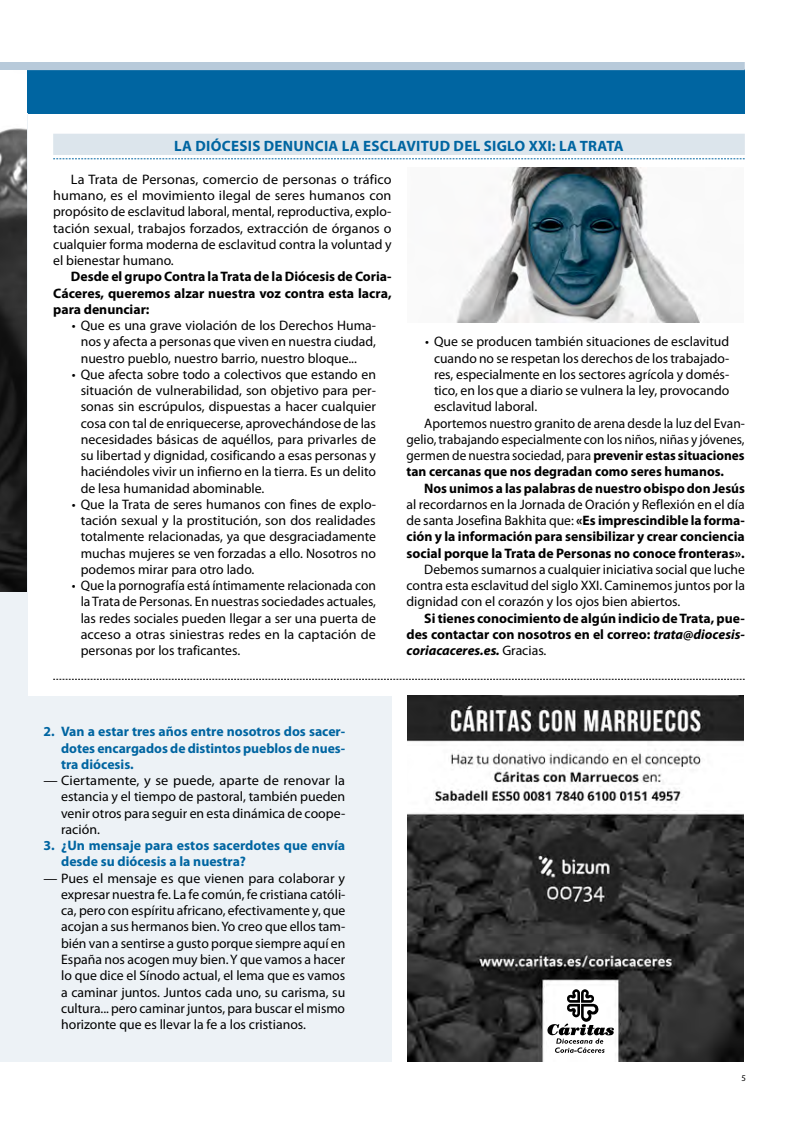
<style>
.page{position:relative;width:798px;height:1134px;background:#fff}
.page>*{position:absolute;margin:0;border:0;box-sizing:border-box;transform-origin:0 0}
.t1{font:700 15px "Myriad Pro";letter-spacing:.02em;color:#0065a1}
.t2{font:13.75px/16.2px "Myriad Pro";color:#000;text-align:justify}
.t3{font:700 13.75px/16.2px "Myriad Pro";color:#000;text-align:justify}
.t4{font:700 13.75px/16.2px "Myriad Pro";color:#0065a1;text-align:justify}
.t5{font:13.75px/16.2px "Myriad Pro";color:#000;text-align:justify;scale:1.04 1}
.t6{font:13.75px "Myriad Pro";color:#000;scale:.96 1}
.t7{font:8.75px "Myriad Pro";color:#000}
.s1{font-weight:700}
.s2{font-weight:400}
.s3{font-style:italic}
</style>
<div class="page">
<div style="left:0;top:69px;width:744px;height:44px;background:#0065a1"></div>
<div style="left:0;top:62px;width:744px;height:8px;background:#b8cada"></div>
<div style="left:0;top:696px;width:391px;height:365px;background:#edf2f6"></div>
<div style="left:0;top:113px;width:28px;height:948px;background:#edf2f6"></div>
<div style="left:53px;top:134px;width:691px;height:21px;background:#dce5ec"></div>
<svg style="left:53px;top:158px;width:691px;height:1px"></svg>
<img style="left:456px;top:168px;width:245px;height:154px">
<img style="left:407px;top:696px;width:336px;height:365px">
<img style="left:0;top:70px;width:27px;height:522px">
<svg style="left:546px;top:989px;width:68px;height:64px"></svg>
<svg style="left:53px;top:679px;width:691px;height:1px"></svg>
<p class="t1" style="left:174px;top:137px;width:451px">LA DIÓCESIS DENUNCIA LA ESCLAVITUD DEL SIGLO XXI: LA TRATA</p>
<p class="t2" style="left:53px;top:171px;width:340px;text-indent:18px">La Trata de Personas, comercio de personas o tráfico humano, es el movimiento ilegal de seres humanos con propósito de esclavitud laboral, mental, reproductiva, explo&shy;tación sexual, trabajos forzados, extracción de órganos o cualquier forma moderna de esclavitud contra la voluntad y el bienestar humano.</p>
<p class="t3" style="left:53px;top:268px;width:340px;text-indent:18px">Desde el grupo Contra la Trata de la Diócesis de Coria-Cáceres, queremos alzar nuestra voz contra esta lacra, para denunciar:</p>
<p class="t2" style="left:81px;top:317px;width:297px;text-indent:-9px">• Que es una grave violación de los Derechos Huma&shy;nos y afecta a personas que viven en nuestra ciudad, nuestro pueblo, nuestro barrio, nuestro bloque...</p>
<p class="t2" style="left:81px;top:366px;width:297px;text-indent:-9px">• Que afecta sobre todo a colectivos que estando en situación de vulnerabilidad, son objetivo para per&shy;sonas sin escrúpulos, dispuestas a hacer cualquier cosa con tal de enriquecerse, aprovechándose de las necesidades básicas de aquéllos, para privarles de su libertad y dignidad, cosificando a esas personas y haciéndoles vivir un infierno en la tierra. Es un delito de lesa humanidad abominable.</p>
<p class="t2" style="left:81px;top:496px;width:297px;text-indent:-9px">• Que la Trata de seres humanos con fines de explo&shy;tación sexual y la prostitución, son dos realidades totalmente relacionadas, ya que desgraciadamente muchas mujeres se ven forzadas a ello. Nosotros no podemos mirar para otro lado.</p>
<p class="t2" style="left:81px;top:577px;width:297px;text-indent:-9px">• Que la pornografía está íntimamente relacionada con la Trata de Personas. En nuestras sociedades actuales, las redes sociales pueden llegar a ser una puerta de acceso a otras siniestras redes en la captación de personas por los traficantes.</p>
<p class="t2" style="left:425px;top:333px;width:305px">• Que se producen también situaciones de esclavitud</p>
<p class="t2" style="left:434px;top:350px;width:297px">cuando no se respetan los derechos de los trabajado-</p>
<p class="t2" style="left:434px;top:366px;width:296px">res, especialmente en los sectores agrícola y domés-</p>
<p class="t2" style="left:434px;top:382px;width:297px">tico, en los que a diario se vulnera la ley, provocando</p>
<p class="t2" style="left:434px;top:398px;width:105px">esclavitud laboral.</p>
<p class="t2" style="left:424px;top:415px;width:322px">Aportemos nuestro granito de arena desde la luz del Evan-</p>
<p class="t6" style="left:406px;top:431px;width:353px">gelio, trabajando especialmente con los niños, niñas y jóvenes,</p>
<p class="t2" style="left:406px;top:447px;width:339px">germen de nuestra sociedad, para <span class="s1">prevenir estas situaciones</span></p>
<p class="t3" style="left:406px;top:463px;width:319px">tan cercanas que nos degradan como seres humanos.</p>
<p class="t3" style="left:424px;top:479px;width:322px">Nos unimos a las palabras de nuestro obispo don Jesús</p>
<p class="t3" style="left:406px;top:496px;width:340px"><span class="s2">al recordarnos en la Jornada de Oración y Reflexión en el día de santa Josefina Bakhita que:</span> «Es imprescindible la forma&shy;ción y la información para sensibilizar y crear conciencia social porque la Trata de Personas no conoce fronteras».</p>
<p class="t2" style="left:406px;top:561px;width:340px;text-indent:18px">Debemos sumarnos a cualquier iniciativa social que luche contra esta esclavitud del siglo XXI. Caminemos juntos por la dignidad con el corazón y los ojos bien abiertos.</p>
<p class="t3" style="left:406px;top:609px;width:340px;text-indent:18px">Si tienes conocimiento de algún indicio de Trata, pue&shy;des contactar con nosotros en el correo: <span class="s3">trata@diocesis&shy;coriacaceres.es.</span> <span class="s2">Gracias.</span></p>
<p class="t4" style="left:61px;top:723px;width:285px;text-indent:-18px">2. Van a estar tres años entre nosotros dos sacer&shy;dotes encargados de distintos pueblos de nues&shy;tra diócesis.</p>
<p class="t5" style="left:61px;top:772px;width:274px;text-indent:-18px">— Ciertamente, y se puede, aparte de renovar la estancia y el tiempo de pastoral, también pueden venir otros para seguir en esta dinámica de coope&shy;ración.</p>
<p class="t4" style="left:61px;top:837px;width:285px;text-indent:-18px">3. ¿Un mensaje para estos sacerdotes que envía desde su diócesis a la nuestra?</p>
<p class="t2" style="left:61px;top:870px;width:286px;text-indent:-18px">— Pues el mensaje es que vienen para colaborar y expresar nuestra fe. La fe común, fe cristiana católi&shy;ca, pero con espíritu africano, efectivamente y, que acojan a sus hermanos bien. Yo creo que ellos tam&shy;bién van a sentirse a gusto porque siempre aquí en España nos acogen muy bien. Y que vamos a hacer lo que dice el Sínodo actual, el lema que es vamos a caminar juntos. Juntos cada uno, su carisma, su cultura... pero caminar juntos, para buscar el mismo horizonte que es llevar la fe a los cristianos.</p>
<p class="t7" style="left:741px;top:1072px;width:6px">5</p>
</div>
